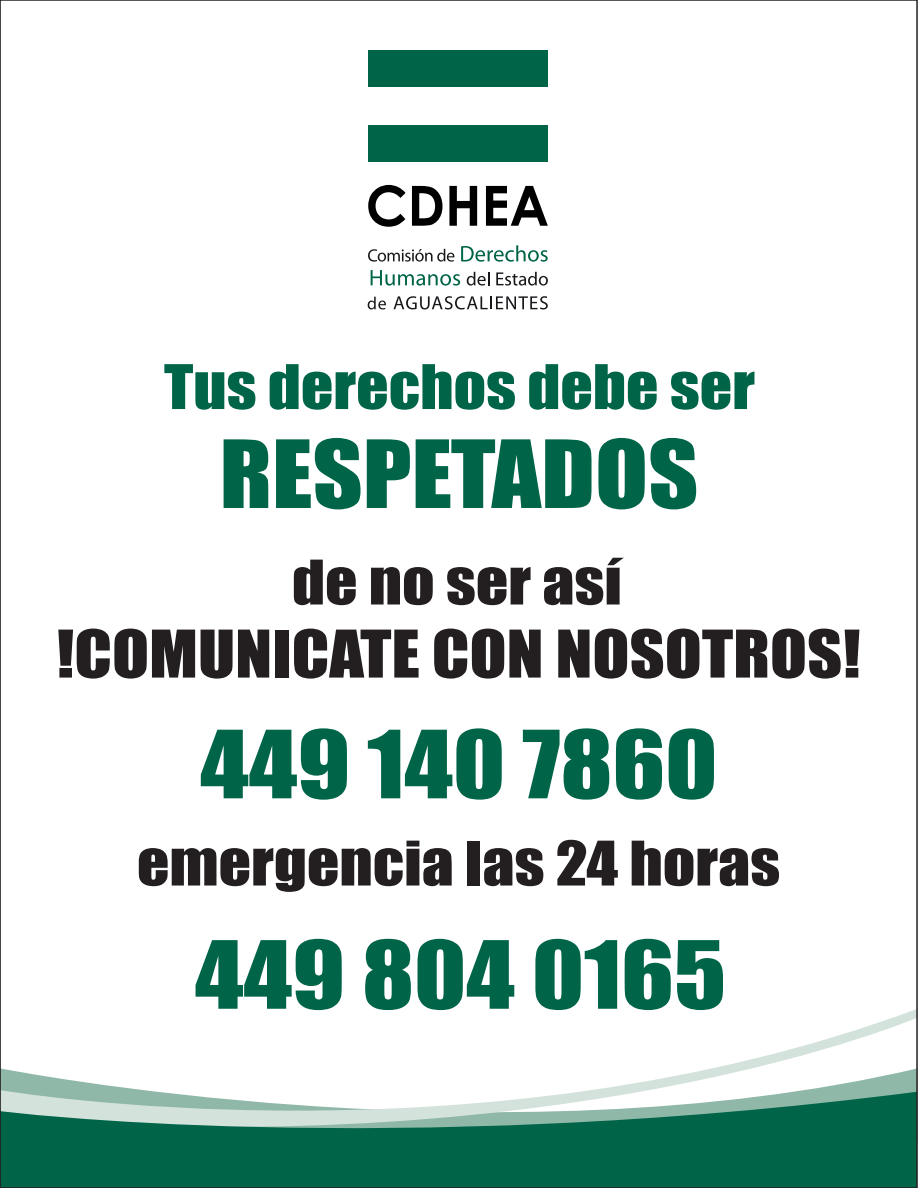
<style>
.page{position:relative;width:918px;height:1188px;background:#fff}
.page>*{position:absolute;margin:0;border:0;box-sizing:border-box;transform-origin:0 0}
.t1{font:86.85px "Impact";color:#006548;scale:1.12 1}
.t2{font:60.75px "Impact";color:#231f20;scale:1.12 1}
.t3{font:56.85px "Impact";color:#231f20;scale:1.12 1}
.t4{font:56.85px "Impact";color:#006548;scale:1.12 1}
</style>
<div class="page">
<svg style="left:3px;top:1010px;width:912px;height:82px"></svg>
<svg style="left:3px;top:1092px;width:912px;height:93px;fill:#006548"></svg>
<div style="left:368px;top:51px;width:180px;height:36px;background:#006548"></div>
<div style="left:368px;top:126px;width:180px;height:36px;background:#006548"></div>
<svg style="left:368px;top:185px;width:38px;height:42px"></svg>
<svg style="left:412px;top:186px;width:30px;height:40px"></svg>
<svg style="left:449px;top:186px;width:28px;height:40px"></svg>
<svg style="left:486px;top:186px;width:62px;height:40px"></svg>
<svg style="left:368px;top:249px;width:86px;height:13px"></svg>
<svg style="left:461px;top:245px;width:87px;height:17px"></svg>
<svg style="left:371px;top:270px;width:89px;height:16px"></svg>
<svg style="left:467px;top:272px;width:22px;height:14px"></svg>
<svg style="left:496px;top:272px;width:52px;height:14px"></svg>
<svg style="left:368px;top:297px;width:18px;height:12px"></svg>
<svg style="left:394px;top:296px;width:154px;height:13px"></svg>
<p class="t4" style="left:164px;top:343px;width:529px">Tus derechos debe ser</p>
<p class="t1" style="left:220px;top:407px;width:429px">RESPETADOS</p>
<p class="t3" style="left:292px;top:538px;width:296px">de no ser así</p>
<p class="t2" style="left:56px;top:607px;width:720px">!COMUNICATE CON NOSOTROS!</p>
<p class="t1" style="left:200px;top:697px;width:463px">449 140 7860</p>
<p class="t3" style="left:137px;top:819px;width:576px">emergencia las 24 horas</p>
<p class="t1" style="left:195px;top:907px;width:476px">449 804 0165</p>
</div>
